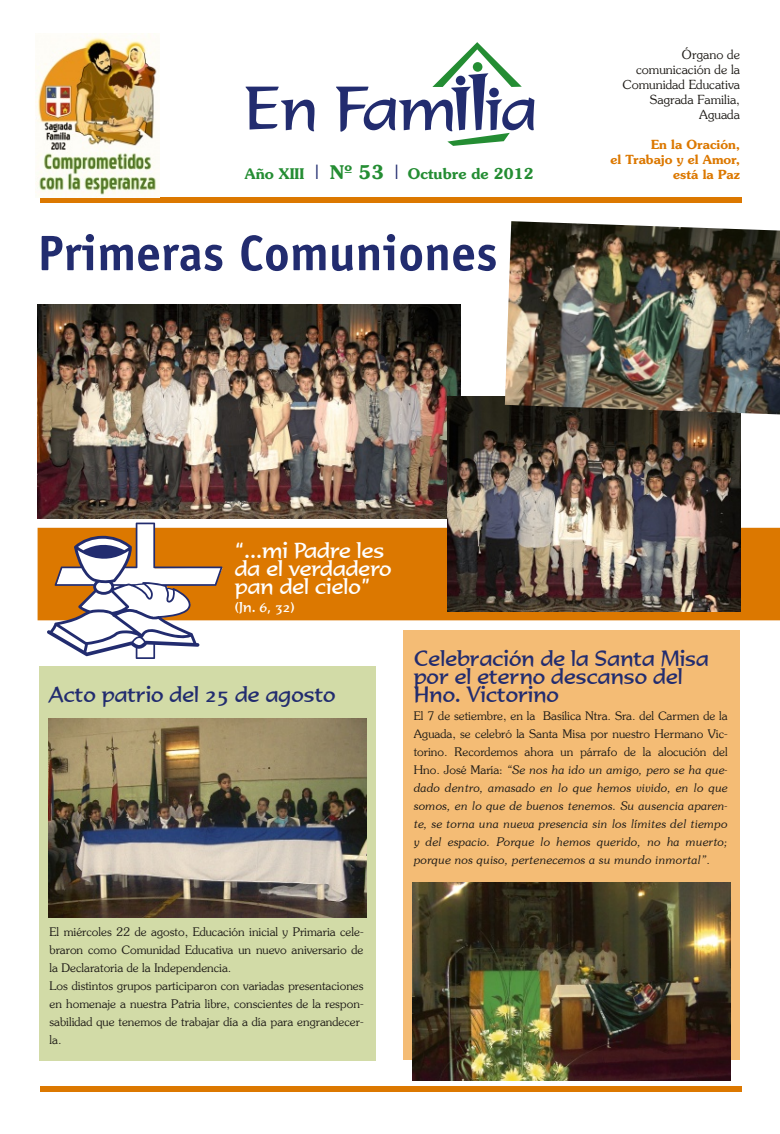
<style>
.page{position:relative;width:780px;height:1134px;background:#fff}
.page>*{position:absolute;margin:0;border:0;box-sizing:border-box;transform-origin:0 0}
.t1{font:700 50px "Offensive";color:#222c6f}
.t2{font:21.25px/18px "Formal 436 BT";color:#222c6f}
.t3{font:21.25px/18px "Formal 436 BT";color:#fff}
.t4{font:700 14.62px "Southern";color:#248d33}
.t5{font:13.75px "Formal 436 BT";color:#fff}
.t6{font:12.5px/15px "Southern";color:#1d1a16;text-align:right}
.t7{font:700 12.5px/15px "Southern";color:#dc7800;text-align:right}
.t8{font:11.75px/18px "Southern";color:#1d1a16}
.s1{font-size:18.75px;color:#222c6f}
.s2{font-size:18.75px}
</style>
<div class="page">
<div style="left:40px;top:1087px;width:701px;height:5px;background:#dc7800"></div>
<div style="left:40px;top:197px;width:701px;height:6px;background:#dc7800"></div>
<svg style="left:245px;top:42px;width:289px;height:104px"></svg>
<img style="left:35px;top:33px;width:122px;height:164px">
<div style="left:39px;top:666px;width:337px;height:395px;background:#d2dba7"></div>
<img style="left:49px;top:718px;width:317px;height:199px">
<div style="left:38px;top:528px;width:742px;height:92px;background:#dc7800"></div>
<div style="left:403px;top:630px;width:337px;height:429px;background:#f4bc75"></div>
<img style="left:413px;top:882px;width:317px;height:198px">
<img style="left:37px;top:305px;width:423px;height:213px">
<img style="left:447px;top:397px;width:293px;height:215px">
<img style="left:505px;top:221px;width:275px;height:193px">
<svg style="left:47px;top:523px;width:175px;height:136px"></svg>
<p class="t4" style="left:245px;top:165px;width:290px">Año XIII <span class="s1">|</span> <span class="s2">Nº 53</span> <span class="s1">|</span> Octubre de 2012</p>
<h1 class="t1" style="left:38px;top:222px;width:461px">Primeras Comuniones</h1>
<p class="t6" style="left:622px;top:48px;width:119px">Órgano de comunicación de la<br>Comunidad Educativa<br>Sagrada Familia,<br>Aguada</p>
<p class="t7" style="left:610px;top:137px;width:131px">En la Oración,<br>el Trabajo y el Amor, está la Paz</p>
<h2 class="t3" style="left:235px;top:542px;width:158px">“...mi Padre les da el verdadero pan del cielo”</h2>
<p class="t5" style="left:235px;top:599px;width:62px">(Jn. 6, 32)</p>
<h2 class="t2" style="left:50px;top:686px;width:287px">Acto patrio del 25 de agosto</h2>
<p class="t8" style="left:50px;top:924px;width:315px">El miércoles 22 de agosto, Educación inicial y Primaria cele&shy;braron como Comunidad Educativa un nuevo aniversario de la Declaratoria de la Independencia.<br>Los distintos grupos participaron con variadas presentaciones en homenaje a nuestra Patria libre, conscientes de la respon&shy;sabilidad que tenemos de trabajar día a día para engrandecer&shy;la.</p>
<h2 class="t2" style="left:414px;top:650px;width:297px">Celebraciуn de la Santa Misa por el eterno descanso del<br>Hno. Victorino</h2>
<p class="t8" style="left:414px;top:708px;width:315px;text-align:justify">El 7 de setiembre, en la Basílica Ntra. Sra. del Carmen de la Aguada, se celebró la Santa Misa por nuestro Hermano Vic&shy;torino. Recordemos ahora un párrafo de la alocución del Hno. José María: “Se nos ha ido un amigo, pero se ha que&shy;dado dentro, amasado en lo que hemos vivido, en lo que somos, en lo que de buenos tenemos. Su ausencia aparen&shy;te, se torna una nueva presencia sin los límites del tiempo y del espacio. Porque lo hemos querido, no ha muerto; porque nos quiso, pertenecemos a su mundo inmortal”.</p>
</div>
